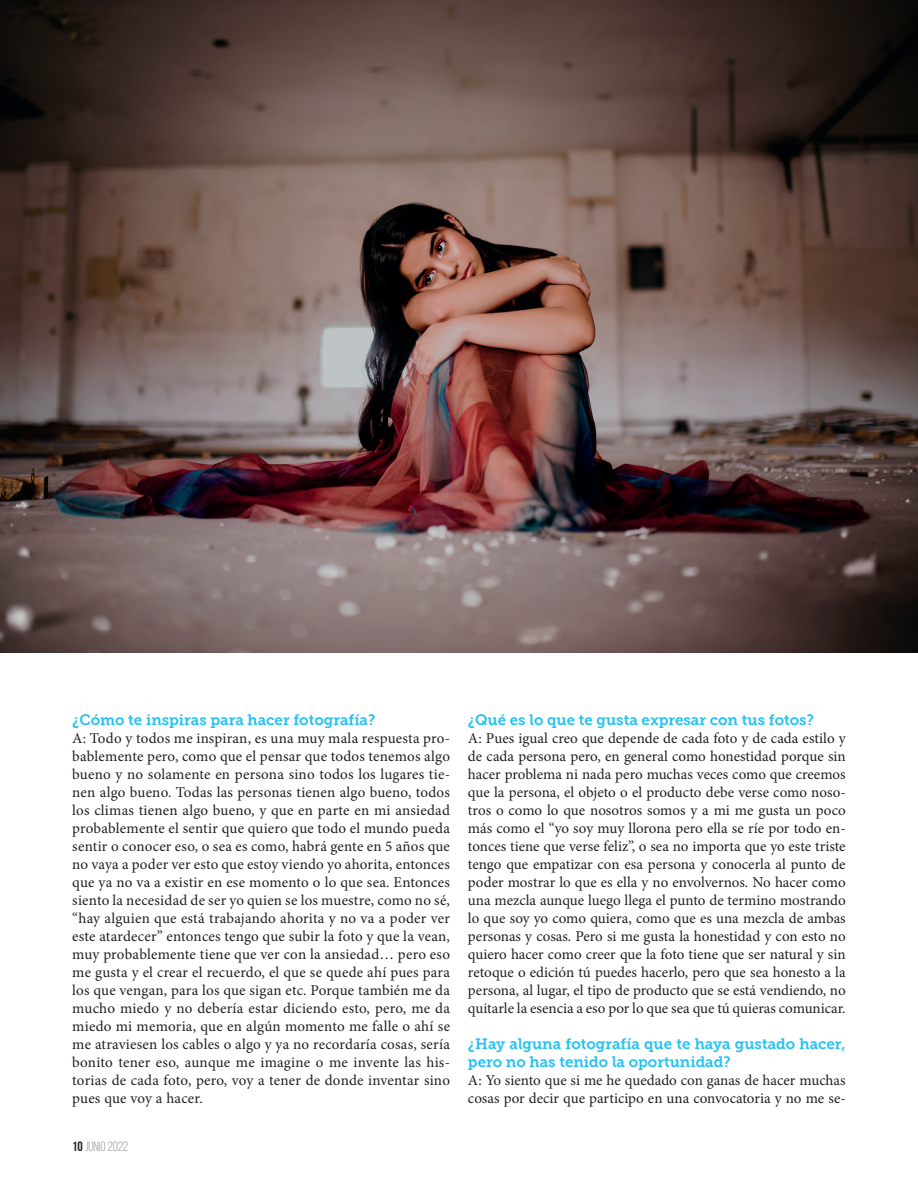
<style>
.page{position:relative;width:918px;height:1188px;background:#fff}
.page>*{position:absolute;margin:0;border:0;box-sizing:border-box;transform-origin:0 0}
.t1{font:15px/18px "Minion Pro";color:#231f20;text-align:justify}
.t2{font:15px/18px "Museo Slab 700";color:#22c2f3}
.t3{font:13.5px "Bebas Neue";color:#939598}
.s1{font-weight:700;color:#231f20}
</style>
<div class="page">
<img style="left:0;top:0;width:918px;height:652px">
<p class="t2" style="left:72px;top:710px;width:305px">¿Cómo te inspiras para hacer fotografía?</p>
<p class="t1" style="left:72px;top:729px;width:379px">A: Todo y todos me inspiran, es una muy mala respuesta pro&shy;bablemente pero, como que el pensar que todos tenemos algo bueno y no solamente en persona sino todos los lugares tie&shy;nen algo bueno. Todas las personas tienen algo bueno, todos los climas tienen algo bueno, y que en parte en mi ansiedad probablemente el sentir que quiero que todo el mundo pueda sentir o conocer eso, o sea es como, habrá gente en 5 años que no vaya a poder ver esto que estoy viendo yo ahorita, entonces que ya no va a existir en ese momento o lo que sea. Entonces siento la necesidad de ser yo quien se los muestre, como no sé, “hay alguien que está trabajando ahorita y no va a poder ver este atardecer” entonces tengo que subir la foto y que la vean, muy probablemente tiene que ver con la ansiedad… pero eso me gusta y el crear el recuerdo, el que se quede ahí pues para los que vengan, para los que sigan etc. Porque también me da mucho miedo y no debería estar diciendo esto, pero, me da miedo mi memoria, que en algún momento me falle o ahí se me atraviesen los cables o algo y ya no recordaría cosas, sería bonito tener eso, aunque me imagine o me invente las his&shy;torias de cada foto, pero, voy a tener de donde inventar sino pues que voy a hacer.</p>
<p class="t3" style="left:72px;top:1139px;width:57px"><span class="s1">10</span> JUNIO 2022</p>
<p class="t2" style="left:468px;top:710px;width:347px">¿Qué es lo que te gusta expresar con tus fotos?</p>
<p class="t1" style="left:468px;top:729px;width:379px">A: Pues igual creo que depende de cada foto y de cada estilo y de cada persona pero, en general como honestidad porque sin hacer problema ni nada pero muchas veces como que creemos que la persona, el objeto o el producto debe verse como noso&shy;tros o como lo que nosotros somos y a mi me gusta un poco más como el “yo soy muy llorona pero ella se ríe por todo en&shy;tonces tiene que verse feliz”, o sea no importa que yo este triste tengo que empatizar con esa persona y conocerla al punto de poder mostrar lo que es ella y no envolvernos. No hacer como una mezcla aunque luego llega el punto de termino mostrando lo que soy yo como quiera, como que es una mezcla de ambas personas y cosas. Pero si me gusta la honestidad y con esto no quiero hacer como creer que la foto tiene que ser natural y sin retoque o edición tú puedes hacerlo, pero que sea honesto a la persona, al lugar, el tipo de producto que se está vendiendo, no quitarle la esencia a eso por lo que sea que tú quieras comunicar.</p>
<p class="t2" style="left:468px;top:1034px;width:379px">¿Hay alguna fotografía que te haya gustado hacer, pero no has tenido la oportunidad?</p>
<p class="t1" style="left:468px;top:1071px;width:379px">A: Yo siento que si me he quedado con ganas de hacer muchas cosas por decir que participo en una convocatoria y no me se-</p>
</div>
